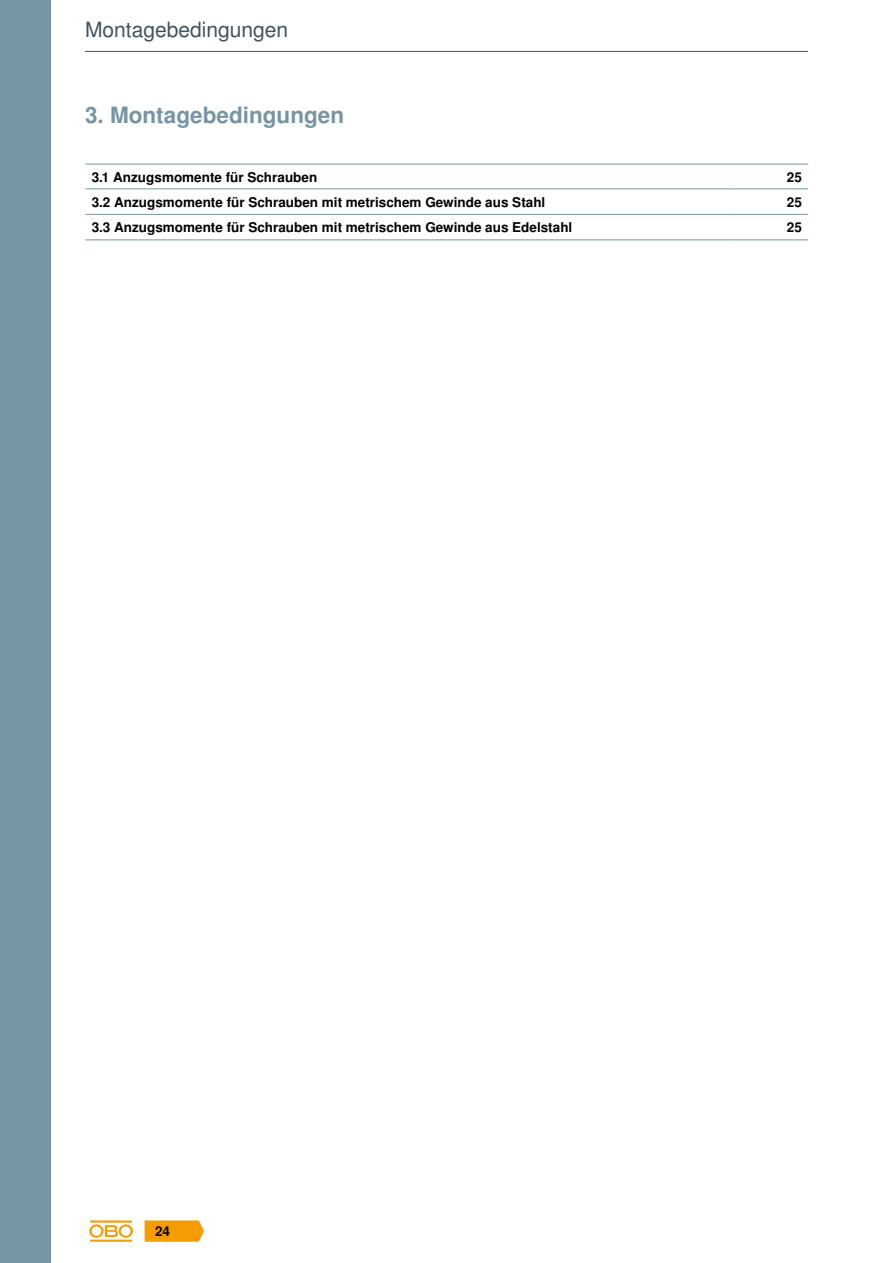
<style>
.page{position:relative;width:893px;height:1263px;background:#fff}
.page>*{position:absolute;margin:0;border:0;box-sizing:border-box;transform-origin:0 0}
.t1{font:700 22.5px "Nimbus San LOT";color:#7694a4}
.t2{font:21px "Nimbus San LOT";color:#41525d}
.t3{font:700 13.5px "Nimbus San LOT";color:#000}
</style>
<div class="page">
<hr style="left:85px;top:51px;width:723px;height:1px;background:#41525d">
<hr style="left:85px;top:164px;width:647px;height:1px;background:#7694a4">
<hr style="left:732px;top:164px;width:76px;height:1px;background:#7694a4">
<hr style="left:85px;top:188px;width:647px;height:1px;background:#7694a4">
<hr style="left:732px;top:188px;width:76px;height:1px;background:#7694a4">
<hr style="left:85px;top:214px;width:647px;height:1px;background:#7694a4">
<hr style="left:732px;top:214px;width:76px;height:1px;background:#7694a4">
<hr style="left:85px;top:239px;width:647px;height:1px;background:#7694a4">
<hr style="left:732px;top:239px;width:76px;height:1px;background:#7694a4">
<div style="left:0;top:0;width:51px;height:1263px;background:#7694a4"></div>
<svg style="left:145px;top:1220px;width:59px;height:22px"></svg>
<hr style="left:90px;top:1239px;width:42px;height:3px;background:#f59c00">
<svg style="left:89px;top:1224px;width:44px;height:14px"></svg>
<hr style="left:90px;top:1220px;width:42px;height:2px;background:#f59c00">
<h2 class="t2" style="left:85px;top:17px;width:205px">Montagebedingungen</h2>
<h1 class="t1" style="left:85px;top:102px;width:261px">3. Montagebedingungen</h1>
<p class="t3" style="left:92px;top:169px;width:227px">3.1 Anzugsmomente für Schrauben</p>
<p class="t3" style="left:787px;top:169px;width:17px">25</p>
<p class="t3" style="left:92px;top:194px;width:455px">3.2 Anzugsmomente für Schrauben mit metrischem Gewinde aus Stahl</p>
<p class="t3" style="left:787px;top:194px;width:17px">25</p>
<p class="t3" style="left:92px;top:219px;width:482px">3.3 Anzugsmomente für Schrauben mit metrischem Gewinde aus Edelstahl</p>
<p class="t3" style="left:787px;top:219px;width:17px">25</p>
<p class="t3" style="left:155px;top:1223px;width:16px">24</p>
</div>
